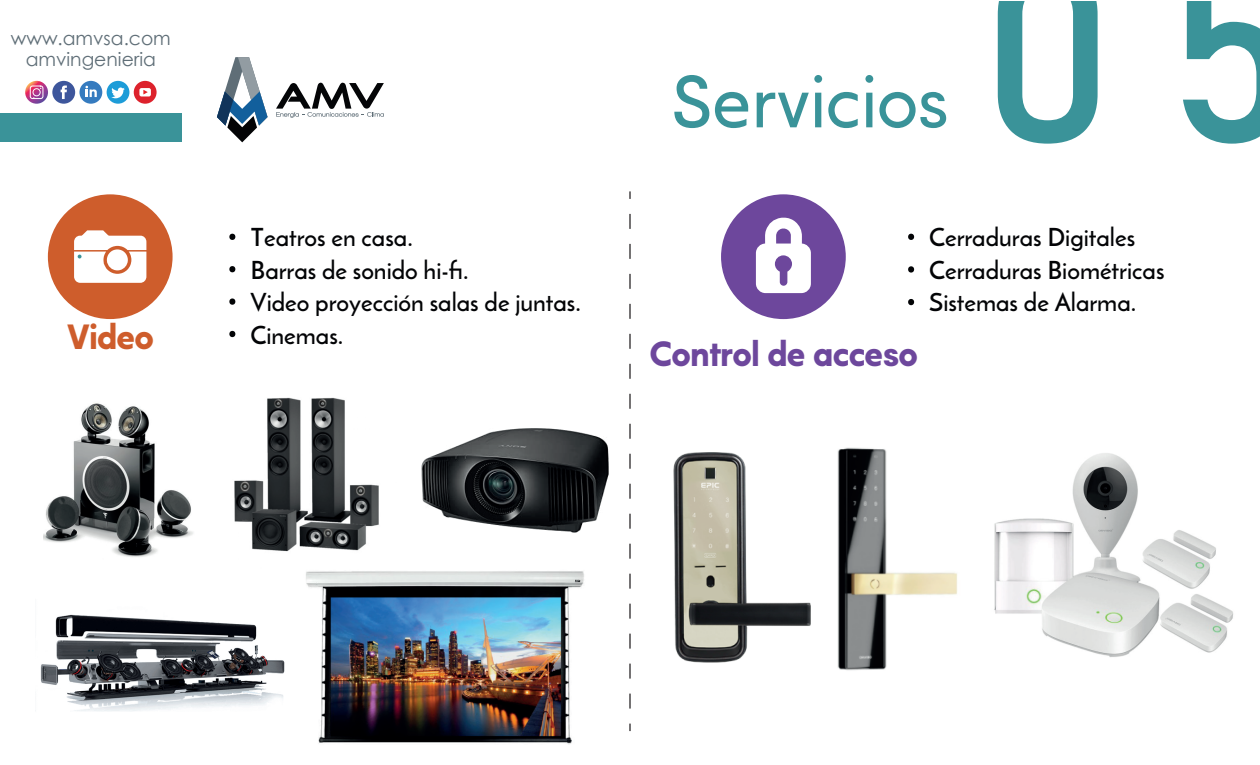
<style>
.page{position:relative;width:1260px;height:765px;background:#fff}
.page>*{position:absolute;margin:0;border:0;box-sizing:border-box;transform-origin:0 0}
.t1{font:246.25px "Bahnschrift";color:#3a9399}
.t2{font:73.75px "Modeco Trial";letter-spacing:-.025em;color:#3a9399}
.t3{font:700 35px "Modeco Trial";letter-spacing:-.025em;color:#6d479c}
.t4{font:700 35px "Modeco Trial";letter-spacing:-.025em;color:#ce5d2c}
.t5{font:25px/32.5px "Reem Kufi";color:#030406}
.t6{font:18.75px/21px "Century Gothic";color:#5f6e77;text-align:center}
</style>
<div class="page">
<img style="left:994px;top:453px;width:239px;height:204px">
<svg style="left:217px;top:57px;width:51px;height:85px"></svg>
<svg style="left:276px;top:82px;width:108px;height:36px"></svg>
<div style="left:134px;top:81px;width:23px;height:23px;background:#dd222c;border-radius:50%"></div>
<div style="left:139px;top:88px;width:12px;height:8px;background:#fff;border-radius:2px"></div>
<svg style="left:143px;top:90px;width:5px;height:4px"></svg>
<div style="left:79px;top:81px;width:23px;height:23px;background:#357bbf;border-radius:50%"></div>
<svg style="left:85px;top:86px;width:12px;height:11px"></svg>
<div style="left:107px;top:81px;width:22px;height:23px;background:#1d9cd8;border-radius:50%"></div>
<svg style="left:111px;top:88px;width:14px;height:10px"></svg>
<svg style="left:25px;top:81px;width:23px;height:23px"></svg>
<svg style="left:30px;top:86px;width:13px;height:13px"></svg>
<div style="left:52px;top:81px;width:23px;height:23px;background:#3d569c;border-radius:50%"></div>
<svg style="left:61px;top:86px;width:6px;height:13px"></svg>
<div style="left:0;top:113px;width:181px;height:29px;background:#3a9399"></div>
<svg style="left:629px;top:191px;width:2px;height:8px"></svg>
<svg style="left:629px;top:214px;width:2px;height:495px"></svg>
<svg style="left:629px;top:724px;width:2px;height:7px"></svg>
<svg style="left:229px;top:234px;width:7px;height:6px"></svg>
<svg style="left:229px;top:266px;width:7px;height:6px"></svg>
<svg style="left:229px;top:298px;width:7px;height:7px"></svg>
<svg style="left:229px;top:331px;width:7px;height:6px"></svg>
<svg style="left:908px;top:234px;width:7px;height:6px"></svg>
<svg style="left:908px;top:266px;width:7px;height:7px"></svg>
<svg style="left:908px;top:299px;width:7px;height:6px"></svg>
<div style="left:48px;top:194px;width:125px;height:125px;background:#ce5d2c;border-radius:50%"></div>
<svg style="left:74px;top:230px;width:72px;height:53px;background:#f5e1d8"></svg>
<div style="left:721px;top:194px;width:125px;height:125px;background:#6d479c;border-radius:50%"></div>
<svg style="left:765px;top:218px;width:37px;height:26px"></svg>
<div style="left:756px;top:244px;width:55px;height:49px;background:#fff;border-radius:10px"></div>
<svg style="left:775px;top:255px;width:17px;height:31px"></svg>
<img style="left:43px;top:403px;width:150px;height:154px">
<img style="left:234px;top:397px;width:145px;height:155px">
<img style="left:40px;top:614px;width:245px;height:97px">
<img style="left:306px;top:571px;width:278px;height:174px">
<img style="left:421px;top:429px;width:188px;height:104px">
<img style="left:673px;top:452px;width:138px;height:211px">
<img style="left:837px;top:447px;width:121px;height:224px">
<p class="t6" style="left:11px;top:27px;width:161px">www.amvsa.com amvingenieria</p>
<h3 class="t4" style="left:67px;top:313px;width:88px">Video</h3>
<h2 class="t2" style="left:670px;top:52px;width:281px">Servicios</h2>
<h1 class="t1" style="left:980px;top:-132px;width:321px">05</h1>
<p class="t5" style="left:250px;top:223px;width:332px">Teatros en casa.<br>Barras de sonido hi-fi.<br>Video proyección salas de juntas.<br>Cinemas.</p>
<p class="t5" style="left:929px;top:223px;width:237px">Cerraduras Digitales<br>Cerraduras Biométricas<br>Sistemas de Alarma.</p>
<h3 class="t3" style="left:650px;top:331px;width:270px">Control de acceso</h3>
</div>
